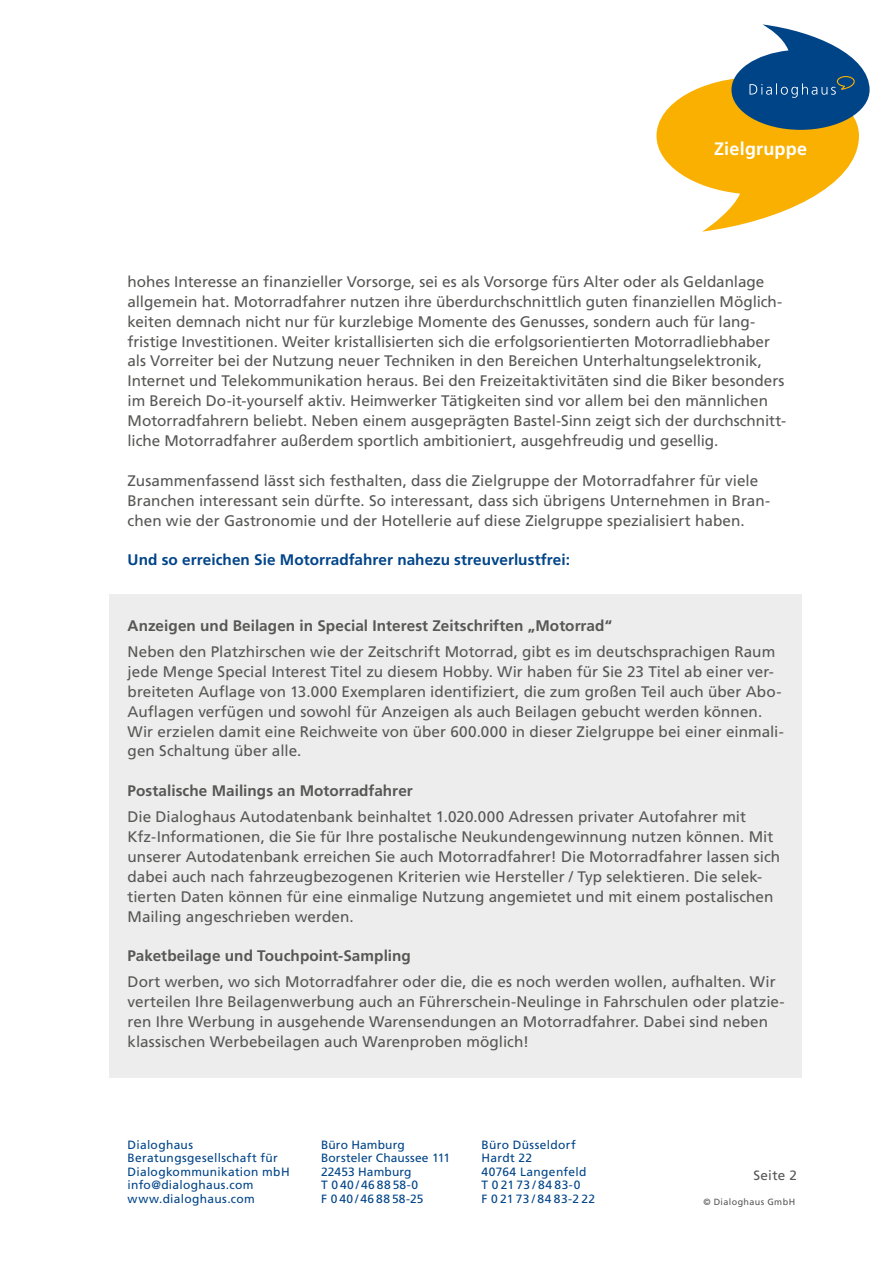
<style>
.page{position:relative;width:893px;height:1263px;background:#fff}
.page>*{position:absolute;margin:0;border:0;box-sizing:border-box;transform-origin:0 0}
.t1{font:700 18px "Frutiger LT Std";letter-spacing:.015em;color:#fff}
.t2{font:15.3px/20px "Frutiger CE";color:#575756}
.t3{font:700 15.3px "Frutiger CE";letter-spacing:.005em;color:#575756}
.t4{font:700 15.3px "Frutiger CE";letter-spacing:.005em;color:#048}
.t5{font:13.5px "Frutiger LT Std";letter-spacing:.02em;color:#575756}
.t6{font:12px/13.5px "Frutiger LT Std";letter-spacing:.025em;color:#048}
.t7{font:9px "Frutiger LT Std";letter-spacing:.045em;color:#575756}
</style>
<div class="page">
<div style="left:110px;top:595px;width:692px;height:483px;background:#ededed"></div>
<svg style="left:656px;top:24px;width:214px;height:208px"></svg>
<p class="t1" style="left:714px;top:138px;width:95px">Zielgruppe</p>
<p class="t2" style="left:128px;top:271px;width:660px">hohes Interesse an finanzieller Vorsorge, sei es als Vorsorge fürs Alter oder als Geldanlage allgemein hat. Motorradfahrer nutzen ihre überdurchschnittlich guten finanziellen Möglich&shy;keiten demnach nicht nur für kurzlebige Momente des Genusses, sondern auch für lang&shy;fristige Investitionen. Weiter kristallisierten sich die erfolgsorientierten Motorradliebhaber als Vorreiter bei der Nutzung neuer Techniken in den Bereichen Unterhaltungselektronik, Internet und Telekommunikation heraus. Bei den Freizeitaktivitäten sind die Biker besonders im Bereich Do-it-yourself aktiv. Heimwerker Tätigkeiten sind vor allem bei den männlichen Motorradfahrern beliebt. Neben einem ausgeprägten Bastel-Sinn zeigt sich der durchschnitt&shy;liche Motorradfahrer außerdem sportlich ambitioniert, ausgehfreudig und gesellig.</p>
<p class="t2" style="left:128px;top:470px;width:644px">Zusammenfassend lässt sich festhalten, dass die Zielgruppe der Motorradfahrer für viele<br>Branchen interessant sein dürfte. So interessant, dass sich übrigens Unternehmen in Bran&shy;chen wie der Gastronomie und der Hotellerie auf diese Zielgruppe spezialisiert haben.</p>
<p class="t4" style="left:128px;top:551px;width:444px">Und so erreichen Sie Motorradfahrer nahezu streuverlustfrei:</p>
<p class="t3" style="left:128px;top:616px;width:486px">Anzeigen und Beilagen in Special Interest Zeitschriften „Motorrad“</p>
<p class="t2" style="left:128px;top:641px;width:658px">Neben den Platzhirschen wie der Zeitschrift Motorrad, gibt es im deutschsprachigen Raum jede Menge Special Interest Titel zu diesem Hobby. Wir haben für Sie 23 Titel ab einer ver&shy;breiteten Auflage von 13.000 Exemplaren identifiziert, die zum großen Teil auch über Abo-Auflagen verfügen und sowohl für Anzeigen als auch Beilagen gebucht werden können.<br>Wir erzielen damit eine Reichweite von über 600.000 in dieser Zielgruppe bei einer einmali&shy;gen Schaltung über alle.</p>
<p class="t3" style="left:128px;top:782px;width:287px">Postalische Mailings an Motorradfahrer</p>
<p class="t2" style="left:128px;top:807px;width:654px">Die Dialoghaus Autodatenbank beinhaltet 1.020.000 Adressen privater Autofahrer mit Kfz-Informationen, die Sie für Ihre postalische Neukundengewinnung nutzen können. Mit unserer Autodatenbank erreichen Sie auch Motorradfahrer! Die Motorradfahrer lassen sich dabei auch nach fahrzeugbezogenen Kriterien wie Hersteller / Typ selektieren. Die selek&shy;tierten Daten können für eine einmalige Nutzung angemietet und mit einem postalischen Mailing angeschrieben werden.</p>
<p class="t3" style="left:128px;top:947px;width:285px">Paketbeilage und Touchpoint-Sampling</p>
<p class="t2" style="left:128px;top:972px;width:659px">Dort werben, wo sich Motorradfahrer oder die, die es noch werden wollen, aufhalten. Wir verteilen Ihre Beilagenwerbung auch an Führerschein-Neulinge in Fahrschulen oder platzie&shy;ren Ihre Werbung in ausgehende Warensendungen an Motorradfahrer. Dabei sind neben klassischen Werbebeilagen auch Warenproben möglich!</p>
<p class="t6" style="left:128px;top:1138px;width:164px">Dialoghaus<br>Beratungsgesellschaft für<br>Dialogkommunikation mbH info@dialoghaus.com www.dialoghaus.com</p>
<p class="t6" style="left:321px;top:1138px;width:131px">Büro Hamburg<br>Borsteler Chaussee 111<br>22453 Hamburg<br>T 0 40 / 46 88 58-0<br>F 0 40 / 46 88 58-25</p>
<p class="t6" style="left:482px;top:1138px;width:115px">Büro Düsseldorf<br>Hardt 22<br>40764 Langenfeld<br>T 0 21 73 / 84 83-0<br>F 0 21 73 / 84 83-2 22</p>
<p class="t5" style="left:753px;top:1167px;width:45px">Seite 2</p>
<p class="t7" style="left:703px;top:1197px;width:93px">© Dialoghaus GmbH</p>
</div>
